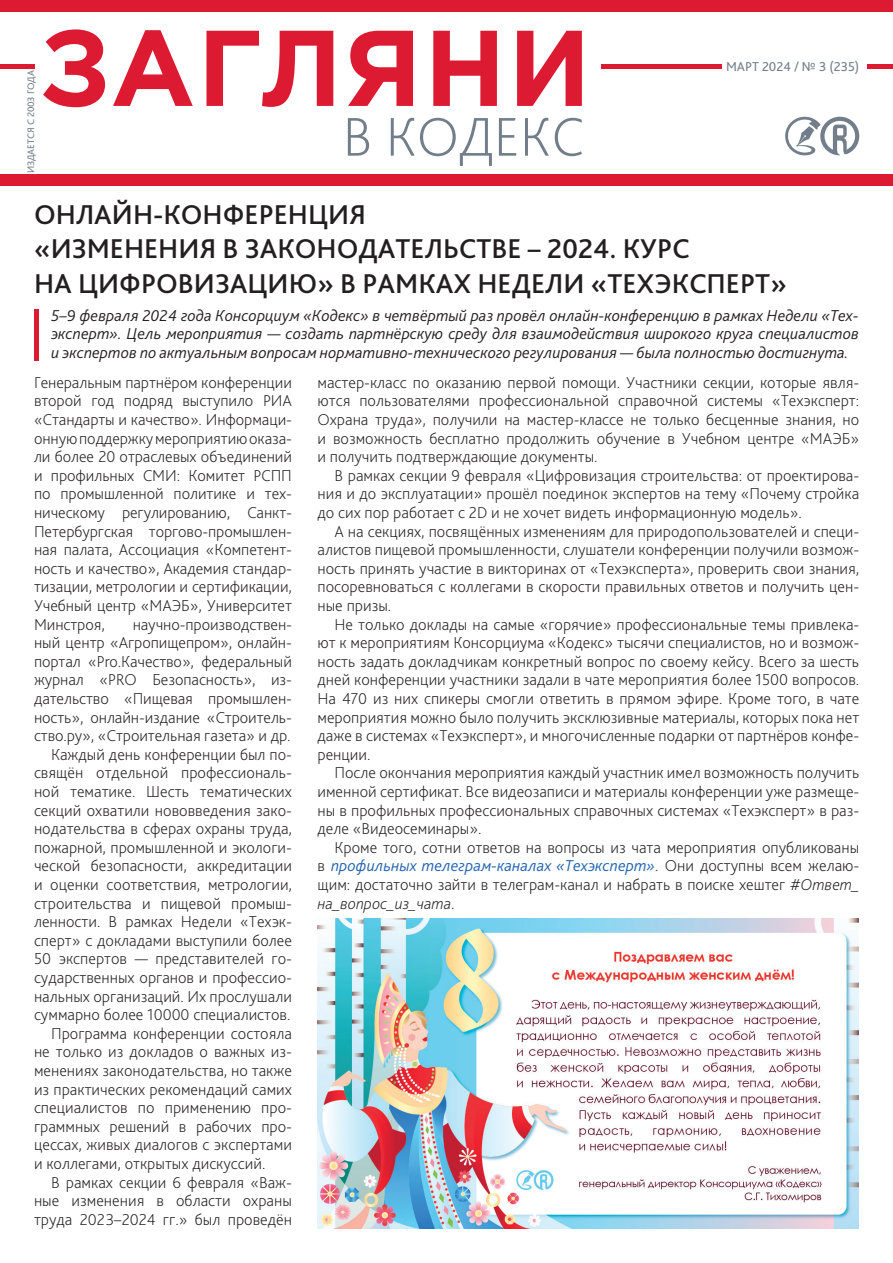
<style>
.page{position:relative;width:893px;height:1263px;background:#fff}
.page>*{position:absolute;margin:0;border:0;box-sizing:border-box;transform-origin:0 0}
.t1{font:500 28.5px/34.2px "Bliss Pro";color:#231f20}
.t2{font:200 16.5px/18.6px "Bliss Pro";color:#231f20;text-align:justify}
.t3{font:italic 300 16.5px/18.6px "Bliss Pro";color:#231f20;text-align:justify}
.t4{font:13.5px "Bliss Pro";color:#727f8a}
.t5{font:9.9px "Bliss Pro";letter-spacing:-.01em;color:#727f8a}
.s1{font-weight:300;font-style:italic;color:#2163b0}
.s2{font-style:italic}
</style>
<div class="page">
<div style="left:601px;top:64px;width:120px;height:5px;background:#dc1a32"></div>
<hr style="left:0;top:64px;width:34px;height:4px;background:#dc1a32">
<hr style="left:867px;top:64px;width:26px;height:4px;background:#dc1a32">
<div style="left:0;top:175px;width:893px;height:11px;background:#dc1a32"></div>
<div style="left:0;top:0;width:893px;height:11px;background:#dc1a32"></div>
<svg style="left:43px;top:29px;width:539px;height:78px"></svg>
<svg style="left:348px;top:118px;width:234px;height:48px"></svg>
<hr style="left:34px;top:309px;width:4px;height:52px;background:#dc1a32">
<svg style="left:785px;top:116px;width:74px;height:40px"></svg>
<img style="left:317px;top:918px;width:542px;height:311px">
<p class="t5" style="left:25px;top:173px;width:104px;rotate:-90deg">ИЗДАЕТСЯ С 2003 ГОДА</p>
<p class="t4" style="left:726px;top:58px;width:135px">МАРТ 2024 / № 3 (235)</p>
<h1 class="t1" style="left:34px;top:197px;width:754px">ОНЛАЙН-КОНФЕРЕНЦИЯ<br>«ИЗМЕНЕНИЯ В ЗАКОНОДАТЕЛЬСТВЕ – 2024. КУРС<br>НА ЦИФРОВИЗАЦИЮ» В РАМКАХ НЕДЕЛИ «ТЕХЭКСПЕРТ»</h1>
<p class="t3" style="left:51px;top:305px;width:809px">5–9 февраля 2024 года Консорциум «Кодекс» в четвёртый раз провёл онлайн-конференцию в рамках Недели «Тех&shy;эксперт». Цель мероприятия — создать партнёрскую среду для взаимодействия широкого круга специалистов и экспертов по актуальным вопросам нормативно-технического регулирования — была полностью достигнута.</p>
<p class="t2" style="left:34px;top:373px;width:259px">Генеральным партнёром конференции второй год подряд выступило РИА «Стандарты и качество». Информаци&shy;онную поддержку мероприятию оказа&shy;ли более 20 отраслевых объединений и профильных СМИ: Комитет РСПП по промышленной политике и тех&shy;ническому регулированию, Санкт-Петербургская торгово-промышлен&shy;ная палата, Ассоциация «Компетент&shy;ность и качество», Академия стандар&shy;тизации, метрологии и сертификации, Учебный центр «МАЭБ», Университет Минстроя,</p>
<p class="t2" style="left:317px;top:373px;width:543px">мастер-класс по оказанию первой помощи. Участники секции, которые явля&shy;ются пользователями профессиональной справочной системы «Техэксперт:<br>Охрана труда», получили на мастер-классе не только бесценные знания, но и возможность бесплатно продолжить обучение в Учебном центре «МАЭБ» и получить подтверждающие документы.</p>
<p class="t2" style="left:317px;top:466px;width:543px;text-indent:17px">В рамках секции 9 февраля «Цифровизация строительства: от проектирова&shy;ния и до эксплуатации» прошёл поединок экспертов на тему «Почему стройка до сих пор работает с 2D и не хочет видеть информационную модель».</p>
<p class="t2" style="left:317px;top:521px;width:543px;text-indent:17px">А на секциях, посвящённых изменениям для природопользователей и специ&shy;алистов пищевой промышленности, слушатели конференции получили возмож&shy;ность принять участие в викторинах от «Техэксперта», проверить свои знания, посоревноваться с коллегами в скорости правильных ответов и получить цен&shy;ные призы.</p>
<p class="t2" style="left:317px;top:614px;width:543px;text-indent:17px">Не только доклады на самые «горячие» профессиональные темы привлека&shy;ют к мероприятиям Консорциума «Кодекс» тысячи специалистов, но и возмож&shy;ность задать докладчикам конкретный вопрос по своему кейсу. Всего за шесть дней конференции участники задали в чате мероприятия более 1500 вопросов.<br>На 470 из них спикеры смогли ответить в прямом эфире. Кроме того, в чате мероприятия можно было получить эксклюзивные материалы, которых пока нет даже в системах «Техэксперт», и многочисленные подарки от партнёров конфе&shy;ренции.</p>
<p class="t2" style="left:317px;top:763px;width:543px;text-indent:17px">После окончания мероприятия каждый участник имел возможность получить именной сертификат. Все видеозаписи и материалы конференции уже размеще&shy;ны в профильных профессиональных справочных системах «Техэксперт» в раз&shy;деле «Видеосеминары».</p>
<p class="t2" style="left:317px;top:837px;width:543px;text-indent:17px">Кроме того, сотни ответов на вопросы из чата мероприятия опубликованы в <span class="s1">профильных телеграм-каналах «Техэксперт»</span>. Они доступны всем желаю&shy;щим: достаточно зайти в телеграм-канал и набрать в поиске хештег <span class="s2">#Ответ_ на_вопрос_из_чата</span>.</p>
<p class="t2" style="left:133px;top:614px;width:161px">научно-производствен-</p>
<p class="t2" style="left:34px;top:633px;width:259px">ный центр «Агропищепром», онлайн-</p>
<p class="t2" style="left:34px;top:652px;width:259px">портал «Pro.Качество», федеральный</p>
<p class="t2" style="left:34px;top:670px;width:259px">журнал «PRO Безопасность», из-</p>
<p class="t2" style="left:34px;top:689px;width:259px">дательство «Пищевая промышлен-</p>
<p class="t2" style="left:34px;top:707px;width:259px">ность», онлайн-издание «Строитель-</p>
<p class="t2" style="left:34px;top:726px;width:258px">ство.ру», «Строительная газета» и др.</p>
<p class="t2" style="left:51px;top:745px;width:242px">Каждый день конференции был по-</p>
<p class="t2" style="left:34px;top:763px;width:259px">свящён отдельной профессиональ-</p>
<p class="t2" style="left:34px;top:782px;width:259px">ной тематике. Шесть тематических</p>
<p class="t2" style="left:34px;top:800px;width:259px">секций охватили нововведения зако-</p>
<p class="t2" style="left:34px;top:819px;width:259px">нодательства в сферах охраны труда,</p>
<p class="t2" style="left:34px;top:837px;width:259px">пожарной, промышленной и экологи-</p>
<p class="t2" style="left:34px;top:856px;width:259px">ческой безопасности, аккредитации</p>
<p class="t2" style="left:34px;top:875px;width:259px">и оценки соответствия, метрологии,</p>
<p class="t2" style="left:34px;top:893px;width:259px">строительства и пищевой промыш-</p>
<p class="t2" style="left:34px;top:912px;width:259px">ленности. В рамках Недели «Техэк-</p>
<p class="t2" style="left:34px;top:930px;width:259px">сперт» с докладами выступили более</p>
<p class="t2" style="left:34px;top:949px;width:259px">50 экспертов — представителей го-</p>
<p class="t2" style="left:34px;top:968px;width:259px">сударственных органов и профессио-</p>
<p class="t2" style="left:34px;top:986px;width:259px">нальных организаций. Их прослушали</p>
<p class="t2" style="left:34px;top:1005px;width:258px">суммарно более 10000 специалистов.</p>
<p class="t2" style="left:51px;top:1023px;width:242px">Программа конференции состояла</p>
<p class="t2" style="left:34px;top:1042px;width:259px">не только из докладов о важных из-</p>
<p class="t2" style="left:34px;top:1061px;width:259px">менениях законодательства, но также</p>
<p class="t2" style="left:34px;top:1079px;width:259px">из практических рекомендаций самих</p>
<p class="t2" style="left:34px;top:1098px;width:259px">специалистов по применению про-</p>
<p class="t2" style="left:34px;top:1116px;width:259px">граммных решений в рабочих про-</p>
<p class="t2" style="left:34px;top:1135px;width:259px">цессах, живых диалогов с экспертами</p>
<p class="t2" style="left:34px;top:1154px;width:233px">и коллегами, открытых дискуссий.</p>
<p class="t2" style="left:51px;top:1172px;width:242px">В рамках секции 6 февраля «Важ-</p>
<p class="t2" style="left:34px;top:1191px;width:259px">ные изменения в области охраны</p>
<p class="t2" style="left:34px;top:1209px;width:259px">труда 2023–2024 гг.» был проведён</p>
</div>
